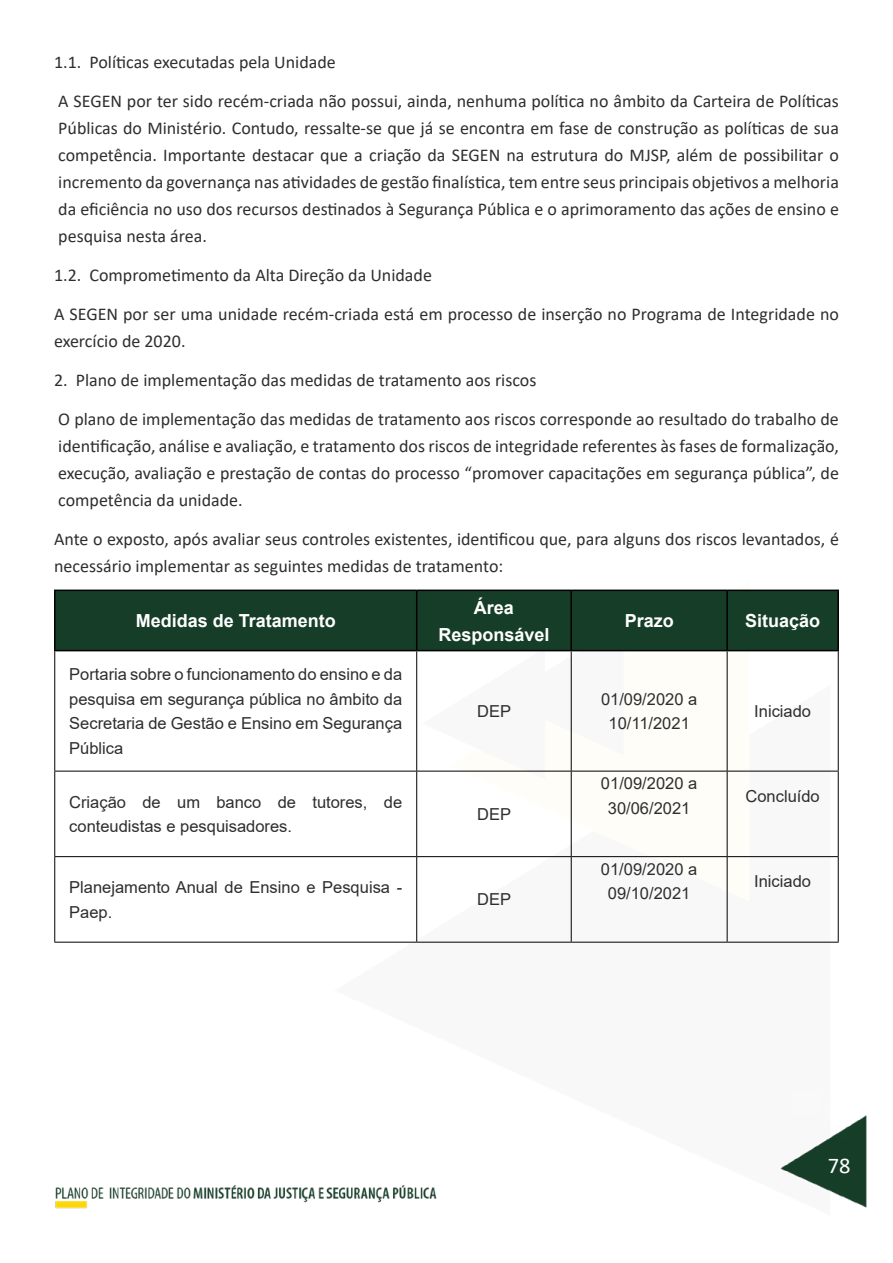
<style>
.page{position:relative;width:893px;height:1263px;background:#fff}
.page>*{position:absolute;margin:0;border:0;box-sizing:border-box;transform-origin:0 0}
.t1{font:22.5px "Calibri";color:#fff}
.t2{font:18px/27px "Calibri";color:#2e2e2e}
.t3{font:700 18px/27px "Arial";color:#fff;text-align:center}
.t4{font:16.5px/24.8px "Arial";color:#2e2e2e;text-align:center}
</style>
<div class="page">
<img style="left:54px;top:589px;width:813px;height:620px">
<div style="left:56px;top:591px;width:781px;height:59px;background:#163d28"></div>
<hr style="left:54px;top:771px;width:363px;height:1px;background:#000">
<hr style="left:417px;top:771px;width:154px;height:1px;background:#000">
<hr style="left:571px;top:771px;width:156px;height:1px;background:#000">
<hr style="left:727px;top:771px;width:112px;height:1px;background:#000">
<hr style="left:54px;top:856px;width:363px;height:1px;background:#000">
<hr style="left:417px;top:856px;width:154px;height:1px;background:#000">
<hr style="left:571px;top:856px;width:156px;height:1px;background:#000">
<hr style="left:727px;top:856px;width:112px;height:1px;background:#000">
<hr style="left:54px;top:942px;width:363px;height:1px;background:#000">
<hr style="left:417px;top:942px;width:154px;height:1px;background:#000">
<hr style="left:571px;top:942px;width:156px;height:1px;background:#000">
<hr style="left:727px;top:942px;width:112px;height:1px;background:#000">
<hr style="left:54px;top:651px;width:1px;height:120px;background:#000">
<hr style="left:54px;top:771px;width:1px;height:85px;background:#000">
<hr style="left:54px;top:857px;width:1px;height:85px;background:#000">
<hr style="left:416px;top:651px;width:1px;height:120px;background:#000">
<hr style="left:571px;top:651px;width:1px;height:120px;background:#000">
<hr style="left:727px;top:651px;width:1px;height:120px;background:#000">
<hr style="left:838px;top:651px;width:1px;height:120px;background:#000">
<hr style="left:416px;top:771px;width:1px;height:85px;background:#000">
<hr style="left:571px;top:771px;width:1px;height:85px;background:#000">
<hr style="left:727px;top:771px;width:1px;height:85px;background:#000">
<hr style="left:838px;top:771px;width:1px;height:85px;background:#000">
<hr style="left:416px;top:857px;width:1px;height:85px;background:#000">
<hr style="left:571px;top:857px;width:1px;height:85px;background:#000">
<hr style="left:727px;top:857px;width:1px;height:85px;background:#000">
<hr style="left:838px;top:857px;width:1px;height:85px;background:#000">
<hr style="left:54px;top:591px;width:2px;height:59px;background:#000">
<hr style="left:54px;top:590px;width:363px;height:1px;background:#020203">
<hr style="left:54px;top:650px;width:363px;height:1px;background:#000">
<hr style="left:416px;top:591px;width:1px;height:59px;background:#000">
<hr style="left:417px;top:590px;width:154px;height:1px;background:#020203">
<hr style="left:417px;top:650px;width:154px;height:1px;background:#000">
<hr style="left:570px;top:591px;width:2px;height:59px;background:#000">
<hr style="left:571px;top:590px;width:156px;height:1px;background:#020203">
<hr style="left:571px;top:650px;width:156px;height:1px;background:#000">
<hr style="left:726px;top:591px;width:2px;height:59px;background:#000">
<hr style="left:727px;top:590px;width:112px;height:1px;background:#020203">
<hr style="left:837px;top:591px;width:2px;height:59px;background:#000">
<hr style="left:727px;top:650px;width:112px;height:1px;background:#000">
<p class="t2" style="left:54px;top:42px;width:786px;line-height:39px">1.1. Políticas executadas pela Unidade<br>A SEGEN por ter sido recém-criada não possui, ainda, nenhuma política no âmbito da Carteira de Políticas</p>
<p class="t2" style="left:58px;top:114px;width:782px;text-align:justify">Públicas do Ministério. Contudo, ressalte-se que já se encontra em fase de construção as políticas de sua competência. Importante destacar que a criação da SEGEN na estrutura do MJSP, além de possibilitar o incremento da governança nas atividades de gestão finalística, tem entre seus principais objetivos a melhoria da eficiência no uso dos recursos destinados à Segurança Pública e o aprimoramento das ações de ensino e pesquisa nesta área.</p>
<p class="t2" style="left:54px;top:255px;width:786px;line-height:39px">1.2. Comprometimento da Alta Direção da Unidade<br>A SEGEN por ser uma unidade recém-criada está em processo de inserção no Programa de Integridade no</p>
<p class="t2" style="left:54px;top:327px;width:133px">exercício de 2020.</p>
<p class="t2" style="left:54px;top:360px;width:786px;line-height:39px">2. Plano de implementação das medidas de tratamento aos riscos<br>O plano de implementação das medidas de tratamento aos riscos corresponde ao resultado do trabalho de</p>
<p class="t2" style="left:58px;top:432px;width:782px;text-align:justify">identificação, análise e avaliação, e tratamento dos riscos de integridade referentes às fases de formalização, execução, avaliação e prestação de contas do processo “promover capacitações em segurança pública”, de competência da unidade.</p>
<p class="t2" style="left:54px;top:525px;width:786px">Ante o exposto, após avaliar seus controles existentes, identificou que, para alguns dos riscos levantados, é necessário implementar as seguintes medidas de tratamento:</p>
<p class="t3" style="left:136px;top:607px;width:202px">Medidas de Tratamento</p>
<p class="t3" style="left:438px;top:594px;width:113px">Área<br>Responsável</p>
<p class="t3" style="left:625px;top:607px;width:51px">Prazo</p>
<p class="t3" style="left:745px;top:607px;width:77px">Situação</p>
<p class="t4" style="left:69px;top:661px;width:334px;text-align:justify">Portaria sobre o funcionamento do ensino e da pesquisa em segurança pública no âmbito da Secretaria de Gestão e Ensino em Segurança Pública</p>
<p class="t4" style="left:69px;top:789px;width:334px;text-align:left">Criação de um banco de tutores, de conteudistas e pesquisadores.</p>
<p class="t4" style="left:69px;top:875px;width:334px;text-align:left">Planejamento Anual de Ensino e Pesquisa -<br>Paep.</p>
<p class="t4" style="left:477px;top:699px;width:35px">DEP</p>
<p class="t4" style="left:477px;top:802px;width:35px">DEP</p>
<p class="t4" style="left:477px;top:887px;width:35px">DEP</p>
<p class="t4" style="left:601px;top:686px;width:98px">01/09/2020 a<br>10/11/2021</p>
<p class="t4" style="left:601px;top:771px;width:98px">01/09/2020 a<br>30/06/2021</p>
<p class="t4" style="left:601px;top:856px;width:98px">01/09/2020 a<br>09/10/2021</p>
<p class="t4" style="left:754px;top:699px;width:58px">Iniciado</p>
<p class="t4" style="left:745px;top:783px;width:76px">Concluído</p>
<p class="t4" style="left:754px;top:869px;width:58px">Iniciado</p>
<p class="t1" style="left:828px;top:1149px;width:24px">78</p>
</div>
